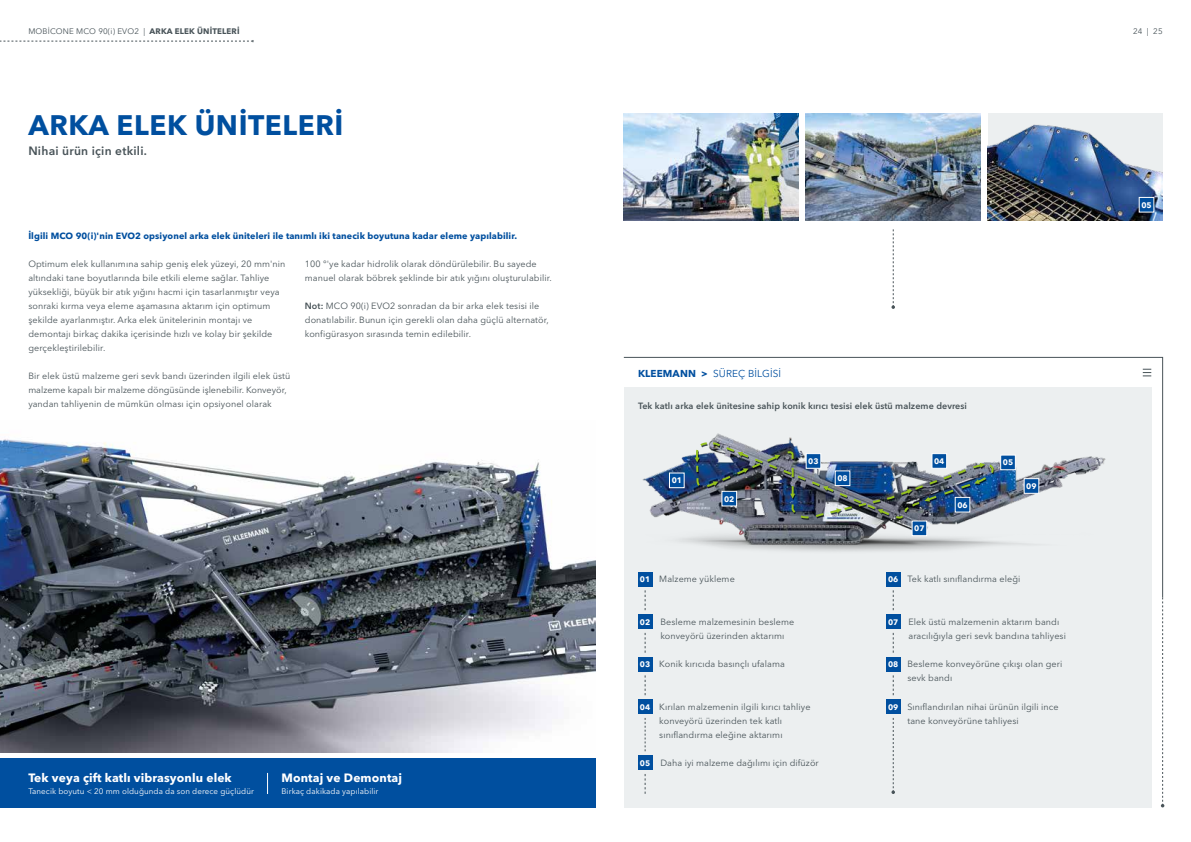
<style>
.page{position:relative;width:1191px;height:842px;background:#fff}
.page>*{position:absolute;margin:0;border:0;box-sizing:border-box;transform-origin:0 0}
.t1{font:700 28px "Avenir Next LT Pro";letter-spacing:.02em;color:#004f9f}
.t2{font:700 12px "Avenir Next LT Pro";letter-spacing:.01em;color:#fff}
.t3{font:600 12px "Avenir Next LT Pro";letter-spacing:.02em;color:#485358}
.t4{font:10px "Avenir Next LT Pro";letter-spacing:.01em;color:#004f9f}
.t5{font:9px/14px "Avenir Next LT Pro";letter-spacing:.01em;color:#485358}
.t6{font:700 9px "Avenir Next LT Pro";letter-spacing:.01em;color:#004f9f}
.t7{font:600 9px "Avenir Next LT Pro";letter-spacing:.01em;color:#485358}
.t8{font:8px "Avenir Next LT Pro";letter-spacing:.01em;color:#fff}
.t9{font:8px "Avenir Next LT Pro";letter-spacing:.02em;color:#485358}
.t10{font:700 8px "Avenir Next LT Pro";color:#fff}
.s1{font-weight:700}
.s2{font-weight:600}
.s3{font-weight:700;font-size:8px;color:#fff}
</style>
<div class="page">
<div style="left:624px;top:388px;width:527px;height:420px;background:#eceff0"></div>
<img style="left:0;top:439px;width:595px;height:314px">
<svg style="left:0;top:40px;width:254px;height:2px"></svg>
<div style="left:0;top:758px;width:595px;height:50px;background:#004f9f"></div>
<svg style="left:267px;top:773px;width:1px;height:21px"></svg>
<svg style="left:623px;top:357px;width:540px;height:241px"></svg>
<svg style="left:1160px;top:597px;width:4px;height:210px"></svg>
<svg style="left:1142px;top:369px;width:9px;height:8px"></svg>
<div style="left:638px;top:572px;width:14px;height:14px;background:#004f9f"></div>
<div style="left:886px;top:572px;width:14px;height:14px;background:#004f9f"></div>
<div style="left:638px;top:614px;width:14px;height:15px;background:#004f9f"></div>
<div style="left:886px;top:614px;width:14px;height:15px;background:#004f9f"></div>
<div style="left:638px;top:755px;width:14px;height:15px;background:#004f9f"></div>
<div style="left:638px;top:657px;width:14px;height:14px;background:#004f9f"></div>
<div style="left:886px;top:657px;width:14px;height:14px;background:#004f9f"></div>
<div style="left:638px;top:699px;width:14px;height:15px;background:#004f9f"></div>
<div style="left:886px;top:699px;width:14px;height:15px;background:#004f9f"></div>
<svg style="left:645px;top:590px;width:1px;height:20px"></svg>
<svg style="left:893px;top:590px;width:1px;height:20px"></svg>
<svg style="left:645px;top:633px;width:1px;height:20px"></svg>
<svg style="left:893px;top:633px;width:1px;height:20px"></svg>
<svg style="left:645px;top:675px;width:1px;height:20px"></svg>
<svg style="left:645px;top:774px;width:1px;height:20px"></svg>
<svg style="left:893px;top:675px;width:1px;height:20px"></svg>
<img style="left:642px;top:422px;width:477px;height:138px">
<svg style="left:669px;top:472px;width:15px;height:16px"></svg>
<svg style="left:1023px;top:478px;width:16px;height:16px"></svg>
<img style="left:694px;top:425px;width:300px;height:111px">
<svg style="left:1000px;top:455px;width:15px;height:15px"></svg>
<svg style="left:645px;top:718px;width:1px;height:33px"></svg>
<svg style="left:891px;top:718px;width:4px;height:76px"></svg>
<img style="left:806px;top:113px;width:174px;height:108px">
<img style="left:987px;top:113px;width:175px;height:108px">
<svg style="left:891px;top:229px;width:4px;height:80px"></svg>
<svg style="left:1138px;top:197px;width:16px;height:16px"></svg>
<img style="left:624px;top:113px;width:174px;height:108px">
<p class="t9" style="left:28px;top:27px;width:212px">MOBICONE MCO 90(i) EVO2 | <span class="s1">ARKA ELEK ÜNİTELERİ</span></p>
<p class="t9" style="left:1133px;top:27px;width:31px">24 | 25</p>
<h1 class="t1" style="left:28px;top:108px;width:313px">ARKA ELEK ÜNİTELERİ</h1>
<h2 class="t3" style="left:28px;top:143px;width:120px">Nihai ürün için etkili.</h2>
<p class="t6" style="left:28px;top:230px;width:490px">İlgili MCO 90(i)'nin EVO2 opsiyonel arka elek üniteleri ile tanımlı iki tanecik boyutuna kadar eleme yapılabilir.</p>
<p class="t5" style="left:28px;top:257px;width:259px">Optimum elek kullanımına sahip geniş elek yüzeyi, 20 mm'nin altındaki tane boyutlarında bile etkili eleme sağlar. Tahliye yüksekliği, büyük bir atık yığını hacmi için tasarlanmıştır veya sonraki kırma veya eleme aşamasına aktarım için optimum şekilde ayarlanmıştır. Arka elek ünitelerinin montajı ve demontajı birkaç dakika içerisinde hızlı ve kolay bir şekilde gerçekleştirilebilir.</p>
<p class="t5" style="left:28px;top:369px;width:263px">Bir elek üstü malzeme geri sevk bandı üzerinden ilgili elek üstü malzeme kapalı bir malzeme döngüsünde işlenebilir. Konveyör, yandan tahliyenin de mümkün olması için opsiyonel olarak</p>
<p class="t5" style="left:305px;top:257px;width:249px">100 °'ye kadar hidrolik olarak döndürülebilir. Bu sayede manuel olarak böbrek şeklinde bir atık yığını oluşturulabilir.</p>
<p class="t5" style="left:305px;top:299px;width:245px"><span class="s2">Not:</span> MCO 90(i) EVO2 sonradan da bir arka elek tesisi ile donatılabilir. Bunun için gerekli olan daha güçlü alternatör, konfigürasyon sırasında temin edilebilir.</p>
<h2 class="t2" style="left:28px;top:770px;width:205px">Tek veya çift katlı vibrasyonlu elek</h2>
<p class="t8" style="left:28px;top:786px;width:227px">Tanecik boyutu &lt; 20 mm olduğunda da son derece güçlüdür</p>
<h2 class="t2" style="left:281px;top:770px;width:122px">Montaj ve Demontaj</h2>
<p class="t8" style="left:281px;top:786px;width:99px">Birkaç dakikada yapılabilir</p>
<p class="t4" style="left:638px;top:367px;width:145px"><span class="s1">KLEEMANN &gt;</span> SÜREÇ BILGISI</p>
<p class="t7" style="left:638px;top:400px;width:330px">Tek katlı arka elek ünitesine sahip konik kırıcı tesisi elek üstü malzeme devresi</p>
<p class="t10" style="left:671px;top:476px;width:12px">01</p>
<p class="t10" style="left:724px;top:494px;width:12px">02</p>
<p class="t10" style="left:808px;top:456px;width:12px">03</p>
<p class="t10" style="left:837px;top:474px;width:12px">08</p>
<p class="t10" style="left:934px;top:456px;width:12px">04</p>
<p class="t10" style="left:914px;top:524px;width:12px">07</p>
<p class="t10" style="left:957px;top:500px;width:12px">06</p>
<p class="t10" style="left:1002px;top:458px;width:12px">05</p>
<p class="t10" style="left:1026px;top:481px;width:12px">09</p>
<p class="t5" style="left:640px;top:572px;width:96px"><span class="s3">01</span> Malzeme yükleme</p>
<p class="t5" style="left:888px;top:572px;width:134px"><span class="s3">06</span> Tek katlı sınıflandırma eleği</p>
<p class="t10" style="left:640px;top:617px;width:12px">02</p>
<p class="t10" style="left:888px;top:617px;width:12px">07</p>
<p class="t5" style="left:660px;top:615px;width:135px">Besleme malzemesinin besleme konveyörü üzerinden aktarımı</p>
<p class="t5" style="left:908px;top:615px;width:159px">Elek üstü malzemenin aktarım bandı aracılığıyla geri sevk bandına tahliyesi</p>
<p class="t5" style="left:659px;top:657px;width:127px">Konik kırıcıda basınçlı ufalama</p>
<p class="t5" style="left:907px;top:657px;width:156px">Besleme konveyörüne çıkışı olan geri sevk bandı</p>
<p class="t5" style="left:659px;top:700px;width:153px">Kırılan malzemenin ilgili kırıcı tahliye konveyörü üzerinden tek katlı sınıflandırma eleğine aktarımı</p>
<p class="t5" style="left:907px;top:700px;width:153px">Sınıflandırılan nihai ürünün ilgili ince tane konveyörüne tahliyesi</p>
<p class="t10" style="left:640px;top:659px;width:12px">03</p>
<p class="t10" style="left:888px;top:659px;width:12px">08</p>
<p class="t10" style="left:640px;top:702px;width:12px">04</p>
<p class="t10" style="left:888px;top:702px;width:12px">09</p>
<p class="t10" style="left:640px;top:758px;width:12px">05</p>
<p class="t5" style="left:660px;top:756px;width:160px">Daha iyi malzeme dağılımı için difüzör</p>
<p class="t10" style="left:1141px;top:200px;width:12px">05</p>
</div>
